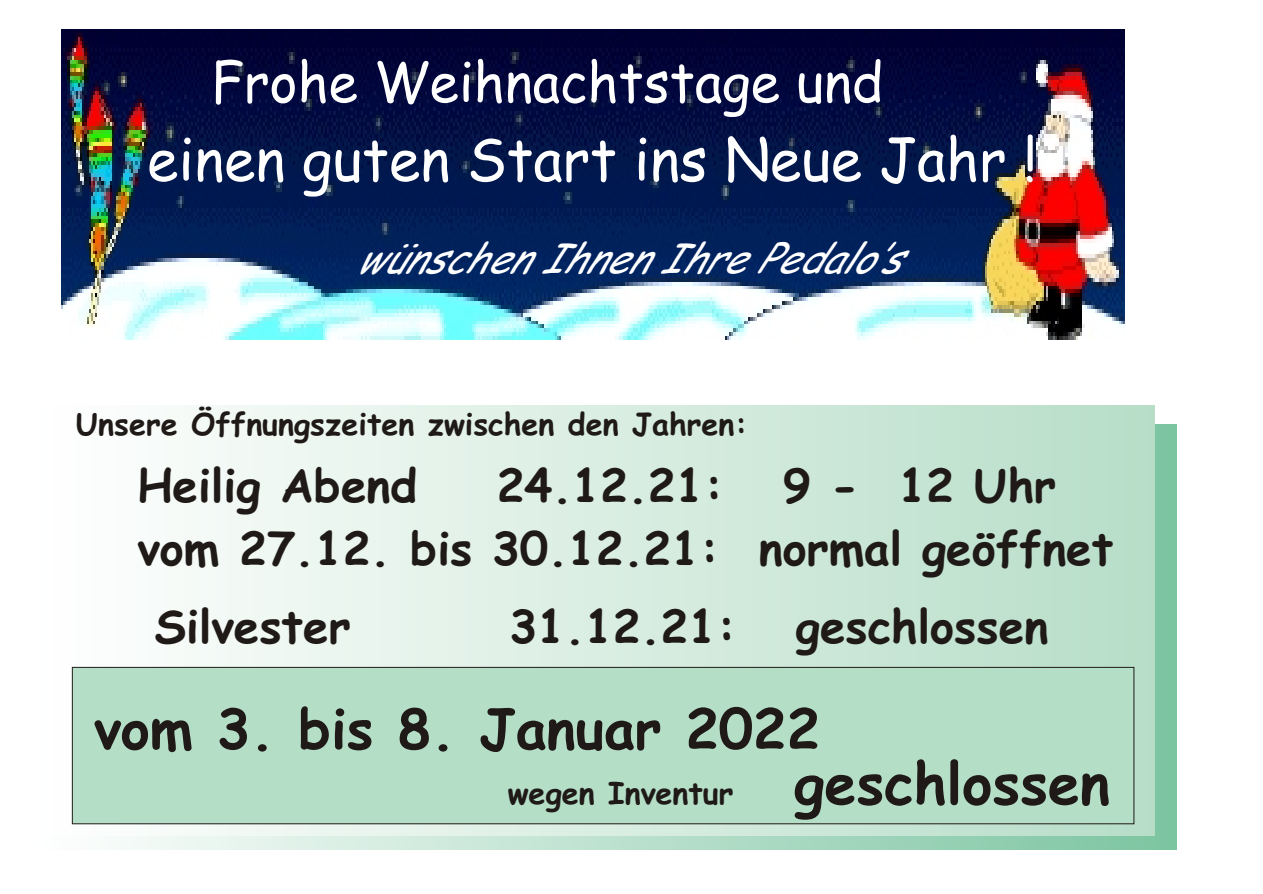
<style>
.page{position:relative;width:1263px;height:894px;background:#fff}
.page>*{position:absolute;margin:0;border:0;box-sizing:border-box;transform-origin:0 0}
.t1{font:58.65px "Comic Sans MS";color:#fff}
.t2{font:700 55.2px "Comic Sans MS";color:#1f1a17}
.t3{font:55.05px "Comic Sans MS";color:#fff}
.t4{font:700 45.75px/63.8px "Comic Sans MS";color:#1f1a17}
.t5{font:italic 40.5px "Comic Sans MS";color:#fff}
.t6{font:700 30.45px "Comic Sans MS";color:#1f1a17}
.s1{font-size:57.15px}
</style>
<div class="page">
<img style="left:62px;top:30px;width:1063px;height:310px">
<div style="left:30px;top:424px;width:1147px;height:425px;background:linear-gradient(to right,#fff,#7cc4a0)"></div>
<div style="left:34px;top:405px;width:1121px;height:430px;background:linear-gradient(to right,#fff,#b6ddc7)"></div>
<div style="left:72px;top:667px;width:1062px;height:157px;background:#b5dec7;border:1px solid #1f1a17"></div>
<p class="t3" style="left:211px;top:58px;width:673px">Frohe Weihnachtstage und</p>
<p class="t1" style="left:147px;top:134px;width:892px">einen guten Start ins Neue Jahr !</p>
<p class="t5" style="left:356px;top:241px;width:571px">wünschen Ihnen Ihre Pedalo’s</p>
<p class="t6" style="left:76px;top:410px;width:673px">Unsere Öffnungszeiten zwischen den Jahren:</p>
<p class="t4" style="left:138px;top:458px;width:281px">Heilig Abend</p>
<p class="t4" style="left:497px;top:458px;width:228px">24.12.21:</p>
<p class="t4" style="left:138px;top:458px;width:977px;text-indent:646px">9 - 12 Uhr vom 27.12. bis 30.12.21: normal geöffnet</p>
<p class="t4" style="left:155px;top:599px;width:198px">Silvester</p>
<p class="t4" style="left:509px;top:599px;width:228px">31.12.21:</p>
<p class="t4" style="left:796px;top:599px;width:254px">geschlossen</p>
<p class="t2" style="left:94px;top:705px;width:728px">vom 3. bis 8. Januar 2022</p>
<p class="t6" style="left:508px;top:780px;width:604px">wegen Inventur <span class="s1">geschlossen</span></p>
</div>
